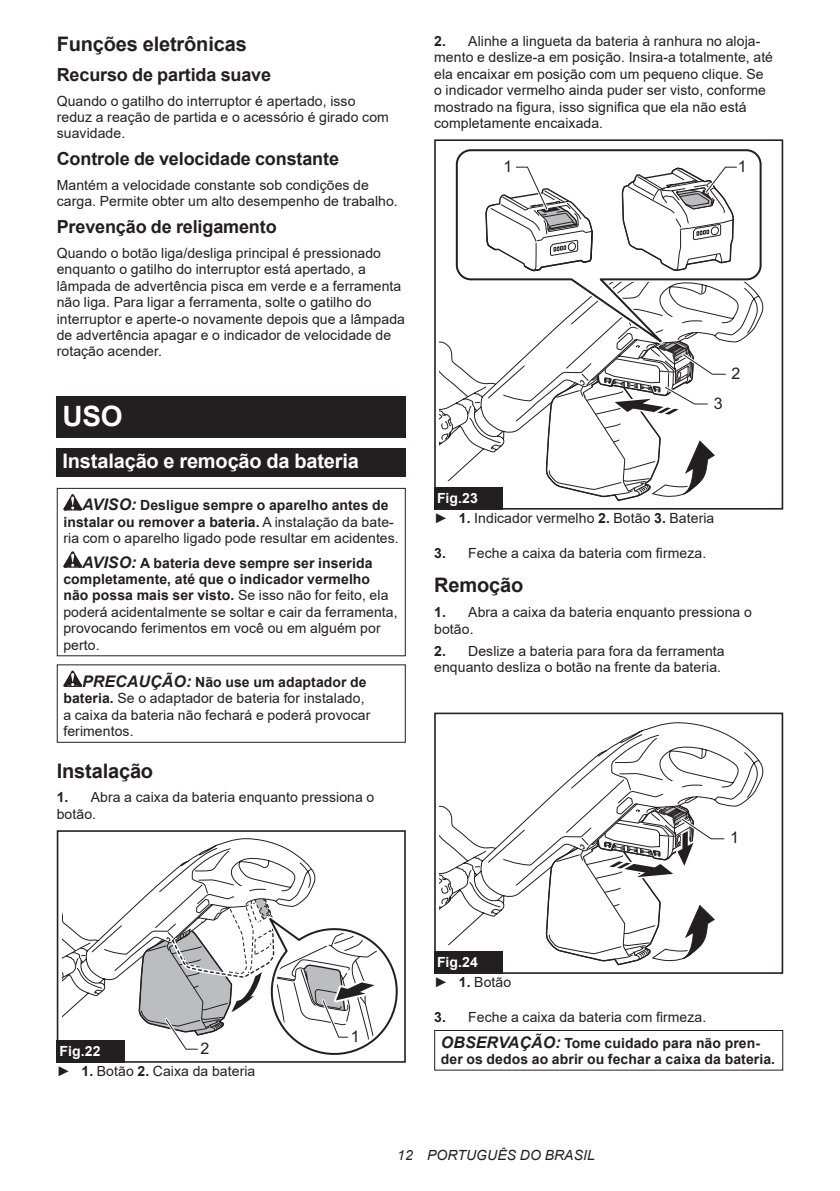
<style>
.page{position:relative;width:840px;height:1191px;background:#fff}
.page>*{position:absolute;margin:0;border:0;box-sizing:border-box;transform-origin:0 0}
.t1{font:700 28px "Arial";color:#fff}
.t2{font:700 20px "Arial";letter-spacing:-.01em;color:#231f20}
.t3{font:700 20px "Arial";letter-spacing:-.01em;color:#fff}
.t4{font:700 18px "Arial";letter-spacing:-.01em;color:#231f20}
.t5{font:16px "Arial";color:#231f20}
.t6{font:14px/16.4px "Arial";letter-spacing:.005em;color:#231f20}
.t7{font:700 14px "Arial";letter-spacing:.005em;color:#231f20}
.t8{font:italic 14px "Arial";letter-spacing:.005em;color:#231f20}
.t9{font:700 14px/20.2px "Arial";color:#fff}
.s1{font-weight:700;font-style:italic;font-size:16px}
.s2{font-weight:700}
.s3{font-weight:700;color:#fff}
.s4{font-weight:400;color:#231f20}
.s5{color:#231f20}
</style>
<div class="page">
<div style="left:57px;top:396px;width:348px;height:41px;background:#231f20"></div>
<div style="left:57px;top:448px;width:348px;height:29px;background:#231f20"></div>
<svg style="left:63px;top:494px;width:19px;height:16px"></svg>
<svg style="left:63px;top:551px;width:19px;height:16px"></svg>
<div style="left:57px;top:488px;width:348px;height:168px;border:1px solid #231f20"></div>
<svg style="left:63px;top:670px;width:19px;height:17px"></svg>
<div style="left:57px;top:664px;width:348px;height:79px;border:1px solid #231f20"></div>
<svg style="left:199px;top:838px;width:97px;height:16px"></svg>
<div style="left:57px;top:830px;width:348px;height:232px;border:2px solid #231f20"></div>
<svg style="left:62px;top:854px;width:343px;height:208px"></svg>
<div style="left:57px;top:1040px;width:68px;height:22px;background:#231f20"></div>
<svg style="left:439px;top:341px;width:45px;height:140px"></svg>
<svg style="left:451px;top:301px;width:313px;height:74px"></svg>
<svg style="left:454px;top:149px;width:308px;height:206px"></svg>
<div style="left:434px;top:139px;width:348px;height:370px;border:2px solid #231f20"></div>
<svg style="left:484px;top:139px;width:255px;height:366px"></svg>
<div style="left:434px;top:487px;width:68px;height:22px;background:#231f20"></div>
<svg style="left:439px;top:722px;width:324px;height:223px"></svg>
<div style="left:434px;top:712px;width:348px;height:262px;border:2px solid #231f20"></div>
<svg style="left:515px;top:804px;width:211px;height:162px"></svg>
<div style="left:434px;top:951px;width:68px;height:23px;background:#231f20"></div>
<div style="left:434px;top:1030px;width:348px;height:40px;border:1px solid #231f20"></div>
<h2 class="t2" style="left:57px;top:30px;width:191px">Funções eletrônicas</h2>
<p class="t4" style="left:57px;top:62px;width:216px">Recurso de partida suave</p>
<p class="t6" style="left:57px;top:92px;width:333px">Quando o gatilho do interruptor é apertado, isso reduz a reação de partida e o acessório é girado com suavidade.</p>
<p class="t4" style="left:57px;top:146px;width:283px">Controle de velocidade constante</p>
<p class="t6" style="left:57px;top:177px;width:342px">Mantém a velocidade constante sob condições de carga. Permite obter um alto desempenho de trabalho.</p>
<p class="t4" style="left:57px;top:214px;width:221px">Prevenção de religamento</p>
<p class="t6" style="left:57px;top:245px;width:349px">Quando o botão liga/desliga principal é pressionado enquanto o gatilho do interruptor está apertado, a lâmpada de advertência pisca em verde e a ferramenta não liga. Para ligar a ferramenta, solte o gatilho do interruptor e aperte-o novamente depois que a lâmpada de advertência apagar e o indicador de velocidade de rotação acender.</p>
<h1 class="t1" style="left:62px;top:396px;width:62px">USO</h1>
<h2 class="t3" style="left:62px;top:447px;width:298px">Instalação e remoção da bateria</h2>
<p class="t6" style="left:63px;top:497px;width:337px;text-indent:19px"><span class="s1">AVISO:</span> <span class="s2">Desligue sempre o aparelho antes de instalar ou remover a bateria.</span> A instalação da bate&shy;ria com o aparelho ligado pode resultar em acidentes.</p>
<p class="t6" style="left:63px;top:554px;width:335px;text-indent:19px"><span class="s1">AVISO:</span> <span class="s2">A bateria deve sempre ser inserida completamente, até que o indicador vermelho não possa mais ser visto.</span> Se isso não for feito, ela poderá acidentalmente se soltar e cair da ferramenta, provocando ferimentos em você ou em alguém por perto.</p>
<p class="t6" style="left:63px;top:673px;width:308px;text-indent:19px"><span class="s1">PRECAUÇÃO:</span> <span class="s2">Não use um adaptador de bateria.</span> Se o adaptador de bateria for instalado, a caixa da bateria não fechará e poderá provocar ferimentos.</p>
<h2 class="t2" style="left:57px;top:756px;width:98px">Instalação</h2>
<p class="t6" style="left:57px;top:789px;width:319px"><span class="s2">1.</span> Abra a caixa da bateria enquanto pressiona o botão.</p>
<p class="t6" style="left:434px;top:33px;width:340px"><span class="s2">2.</span> Alinhe a lingueta da bateria à ranhura no aloja&shy;mento e deslize-a em posição. Insira-a totalmente, até ela encaixar em posição com um pequeno clique. Se o indicador vermelho ainda puder ser visto, conforme mostrado na figura, isso significa que ela não está completamente encaixada.</p>
<p class="t5" style="left:503px;top:155px;width:10px">1</p>
<p class="t5" style="left:737px;top:155px;width:10px">1</p>
<p class="t5" style="left:713px;top:393px;width:10px">3</p>
<p class="t5" style="left:731px;top:362px;width:10px">2</p>
<p class="t6" style="left:434px;top:488px;width:281px;line-height:20.2px"><span class="s3">Fig.23<br></span>► <span class="s2">1.</span> Indicador vermelho <span class="s2">2.</span> Botão <span class="s2">3.</span> Bateria</p>
<p class="t6" style="left:434px;top:544px;width:273px"><span class="s2">3.</span> Feche a caixa da bateria com firmeza.</p>
<h2 class="t2" style="left:434px;top:571px;width:91px">Remoção</h2>
<p class="t6" style="left:434px;top:604px;width:319px"><span class="s2">1.</span> Abra a caixa da bateria enquanto pressiona o botão.</p>
<p class="t6" style="left:434px;top:642px;width:292px"><span class="s2">2.</span> Deslize a bateria para fora da ferramenta enquanto desliza o botão na frente da bateria.</p>
<p class="t5" style="left:729px;top:826px;width:10px">1</p>
<p class="t5" style="left:200px;top:1037px;width:10px">2</p>
<p class="t6" style="left:57px;top:1041px;width:200px;line-height:20.2px"><span class="s3">Fig.22<br></span>► <span class="s2">1.</span> Botão <span class="s2">2.</span> Caixa da bateria</p>
<p class="t5" style="left:350px;top:1025px;width:10px">1</p>
<p class="t9" style="left:434px;top:952px;width:78px">Fig.24<br><span class="s4">►</span> <span class="s5">1.</span> <span class="s4">Botão</span></p>
<p class="t6" style="left:440px;top:1004px;width:320px;line-height:25.6px;text-indent:-7px"><span class="s2">3.</span> Feche a caixa da bateria com firmeza.<br><span class="s1">OBSERVAÇÃO:</span> <span class="s2">Tome cuidado para não pren-</span></p>
<p class="t7" style="left:440px;top:1049px;width:335px">der os dedos ao abrir ou fechar a caixa da bateria.</p>
<p class="t8" style="left:397px;top:1146px;width:199px">12 PORTUGUÊS DO BRASIL</p>
</div>
